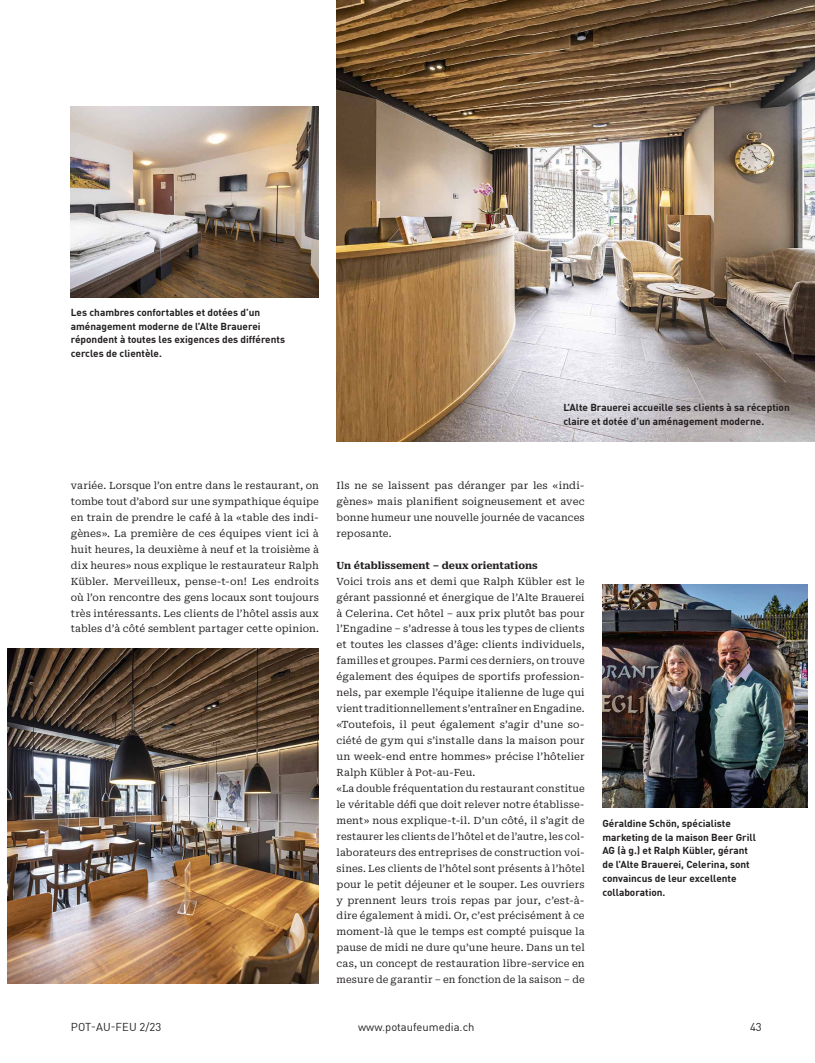
<style>
.page{position:relative;width:815px;height:1063px;background:#fff}
.page>*{position:absolute;margin:0;border:0;box-sizing:border-box;transform-origin:0 0}
.t1{font:11.25px "DINOT";color:#231f20}
.t2{font:10px/16px "Roboto Serif";letter-spacing:.005em;color:#231f20;text-align:justify}
.t3{font:700 10px/13.8px "DINOT";color:#231f20}
.t4{font:700 10px "Roboto Serif";color:#231f20}
</style>
<div class="page">
<img style="left:7px;top:648px;width:312px;height:335px">
<img style="left:337px;top:0;width:478px;height:441px">
<img style="left:71px;top:107px;width:248px;height:191px">
<img style="left:602px;top:585px;width:206px;height:223px">
<p class="t3" style="left:71px;top:304px;width:216px">Les chambres confortables et dotées d’un aménagement moderne de l’Alte Brauerei répondent à toutes les exigences des différents cercles de clientèle.</p>
<p class="t3" style="left:563px;top:400px;width:228px">L’Alte Brauerei accueille ses clients à sa réception claire et dotée d’un aménagement moderne.</p>
<p class="t2" style="left:71px;top:477px;width:250px">variée. Lorsque l’on entre dans le restaurant, on tombe tout d’abord sur une sympathique équipe en train de prendre le café à la «table des indi&shy;gènes». La première de ces équipes vient ici à huit heures, la deuxième à neuf et la troisième à dix heures» nous explique le restaurateur Ralph Kübler. Merveilleux, pense-t-on! Les endroits où l’on rencontre des gens locaux sont toujours très intéressants. Les clients de l’hôtel assis aux tables d’à côté semblent partager cette opinion.</p>
<p class="t2" style="left:337px;top:477px;width:250px">Ils ne se laissent pas déranger par les «indi&shy;gènes» mais planifient soigneusement et avec bonne humeur une nouvelle journée de vacances reposante.</p>
<p class="t4" style="left:337px;top:557px;width:202px">Un établissement – deux orientations</p>
<p class="t2" style="left:337px;top:572px;width:250px;text-align:left">Voici trois ans et demi que Ralph Kübler est le gérant passionné et énergique de l’Alte Brauerei à Celerina. Cet hôtel – aux prix plutôt bas pour l’Engadine – s’adresse à tous les types de clients et toutes les classes d’âge: clients individuels, familles et groupes. Parmi ces derniers, on trouve également des équipes de sportifs profession&shy;nels, par exemple l’équipe italienne de luge qui vient traditionnellement s’entraîner en Engadine. «Toutefois, il peut également s’agir d’une so&shy;ciété de gym qui s’installe dans la maison pour un week-end entre hommes» précise l’hôtelier Ralph Kübler à Pot-au-Feu.<br>«La double fréquentation du restaurant constitue le véritable défi que doit relever notre établisse&shy;ment» nous explique-t-il. D’un côté, il s’agit de restaurer les clients de l’hôtel et de l’autre, les col&shy;laborateurs des entreprises de construction voi&shy;sines. Les clients de l’hôtel sont présents à l’hôtel pour le petit déjeuner et le souper. Les ouvriers y prennent leurs trois repas par jour, c’est-à&shy;dire également à midi. Or, c’est précisément à ce moment-là que le temps est compté puisque la pause de midi ne dure qu’une heure. Dans un tel cas, un concept de restauration libre-service en mesure de garantir – en fonction de la saison – de</p>
<p class="t3" style="left:602px;top:815px;width:155px">Géraldine Schön, spécialiste marketing de la maison Beer Grill<br>AG (à g.) et Ralph Kübler, gérant de l’Alte Brauerei, Celerina, sont convaincus de leur excellente collaboration.</p>
<p class="t1" style="left:71px;top:1018px;width:92px">POT-AU-FEU 2/23</p>
<p class="t1" style="left:358px;top:1018px;width:118px">www.potaufeumedia.ch</p>
<p class="t1" style="left:750px;top:1018px;width:13px">43</p>
</div>
